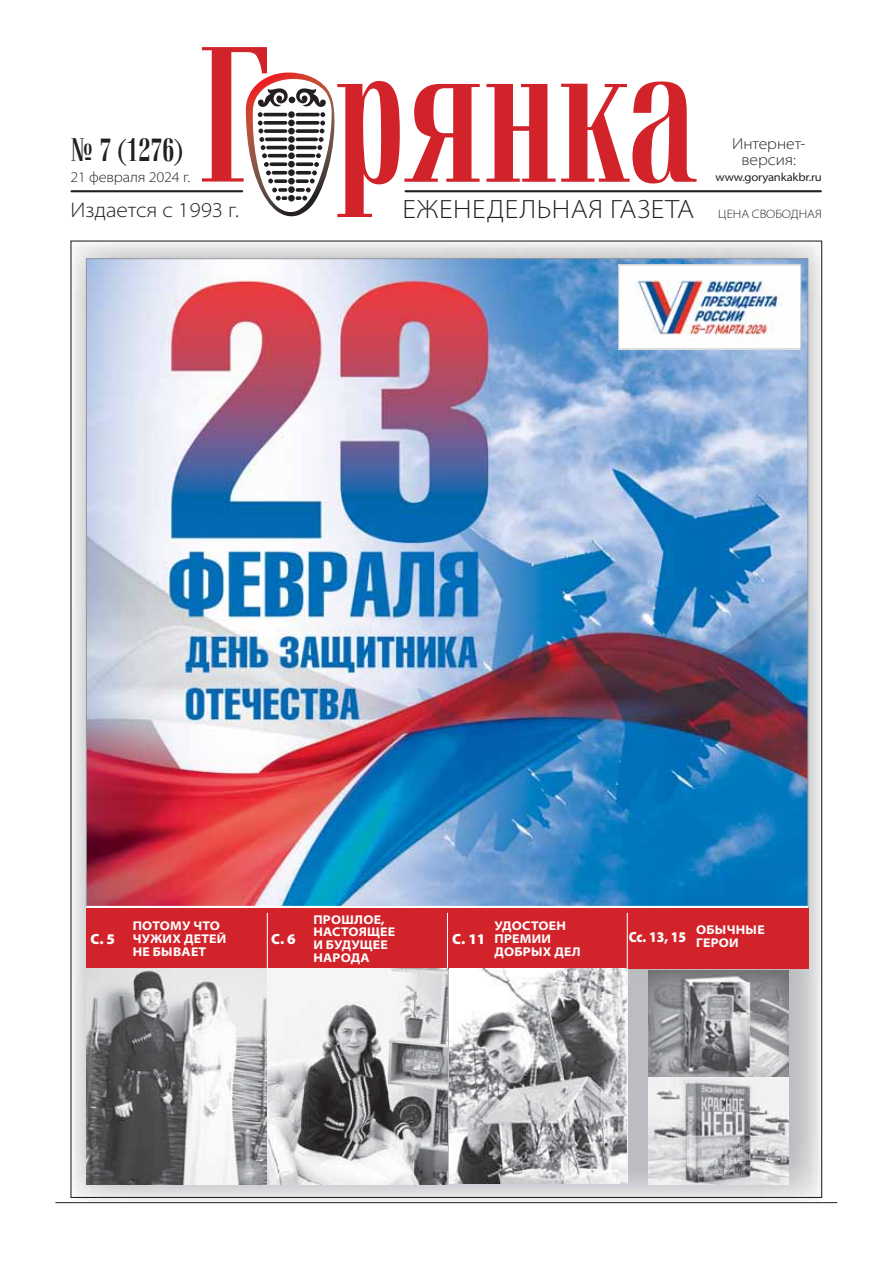
<style>
.page{position:relative;width:893px;height:1263px;background:#fff}
.page>*{position:absolute;margin:0;border:0;box-sizing:border-box;transform-origin:0 0}
.t1{font:700 31.8px "Vetren";color:#231f20}
.t2{font:300 semi-expanded 26.55px "Myriad Pro";letter-spacing:.02em;color:#231f20}
.t3{font:300 semi-expanded 21.15px "Myriad Pro";color:#231f20}
.t4{font:300 semi-expanded 15.9px/15.9px "Myriad Pro";color:#231f20;text-align:center}
.t5{font:300 semi-expanded 14.85px "Myriad Pro";letter-spacing:-.01em;color:#231f20}
.t6{font:900 14.85px "Myriad Pro";color:#fff}
.t7{font:900 14.85px "Myriad Pro";color:#fff;scale:.9 1}
.t8{font:700 semi-expanded 12.75px/12.8px "Myriad Pro";letter-spacing:.02em;color:#fff}
.t9{font:300 semi-expanded 12.15px "Myriad Pro";color:#231f20}
.t10{font:semi-expanded 11.7px "Myriad Pro";letter-spacing:-.02em;color:#231f20}
</style>
<div class="page">
<img style="left:72px;top:243px;width:748px;height:959px">
<img style="left:88px;top:261px;width:718px;height:645px">
<hr style="left:71px;top:190px;width:171px;height:2px;background:#231f20">
<hr style="left:405px;top:190px;width:416px;height:2px;background:#231f20">
<svg style="left:486px;top:84px;width:69px;height:98px"></svg>
<svg style="left:561px;top:81px;width:136px;height:102px"></svg>
<svg style="left:202px;top:47px;width:278px;height:170px"></svg>
<hr style="left:86px;top:906px;width:722px;height:2px;background:#fff">
<div style="left:86px;top:908px;width:722px;height:60px;background:#d2232a"></div>
<hr style="left:627px;top:913px;width:1px;height:270px;background:#fff">
<hr style="left:267px;top:913px;width:1px;height:270px;background:#fff">
<hr style="left:447px;top:913px;width:1px;height:269px;background:#fff">
<img style="left:620px;top:267px;width:179px;height:80px">
<div style="left:618px;top:265px;width:183px;height:84px;border:1px solid #bbbdc0"></div>
<img style="left:86px;top:968px;width:361px;height:217px">
<img style="left:648px;top:970px;width:140px;height:215px">
<img style="left:449px;top:969px;width:178px;height:215px">
<hr style="left:55px;top:1202px;width:782px;height:1px;background:#231f20">
<h1 class="t1" style="left:70px;top:137px;width:115px">¹ 7 (1276)</h1>
<p class="t5" style="left:70px;top:168px;width:121px">21 февраля 2024 г.</p>
<h3 class="t3" style="left:70px;top:197px;width:170px">Издается с 1993 г.</h3>
<h2 class="t2" style="left:402px;top:193px;width:293px">ЕЖЕНЕДЕЛЬНАЯ ГАЗЕТА</h2>
<p class="t4" style="left:732px;top:136px;width:75px">Интернет&shy;версия:</p>
<p class="t10" style="left:715px;top:170px;width:108px">www.goryankakbr.ru</p>
<p class="t9" style="left:718px;top:207px;width:105px">ЦЕНА СВОБОДНАЯ</p>
<p class="t6" style="left:90px;top:930px;width:26px">С. 5</p>
<p class="t8" style="left:133px;top:919px;width:95px">ПОТОМУ ЧТО<br>ЧУЖИХ ДЕТЕЙ<br>НЕ БЫВАЕТ</p>
<p class="t6" style="left:271px;top:930px;width:26px">С. 6</p>
<p class="t8" style="left:313px;top:913px;width:83px">ПРОШЛОЕ,<br>НАСТОЯЩЕЕ<br>И БУДУЩЕЕ<br>НАРОДА</p>
<p class="t8" style="left:696px;top:923px;width:70px">ОБЫЧНЫЕ<br>ГЕРОИ</p>
<p class="t8" style="left:494px;top:919px;width:88px">УДОСТОЕН<br>ПРЕМИИ<br>ДОБРЫХ ДЕЛ</p>
<p class="t7" style="left:629px;top:928px;width:65px">Сс. 13, 15</p>
<p class="t6" style="left:452px;top:930px;width:35px">С. 11</p>
</div>
